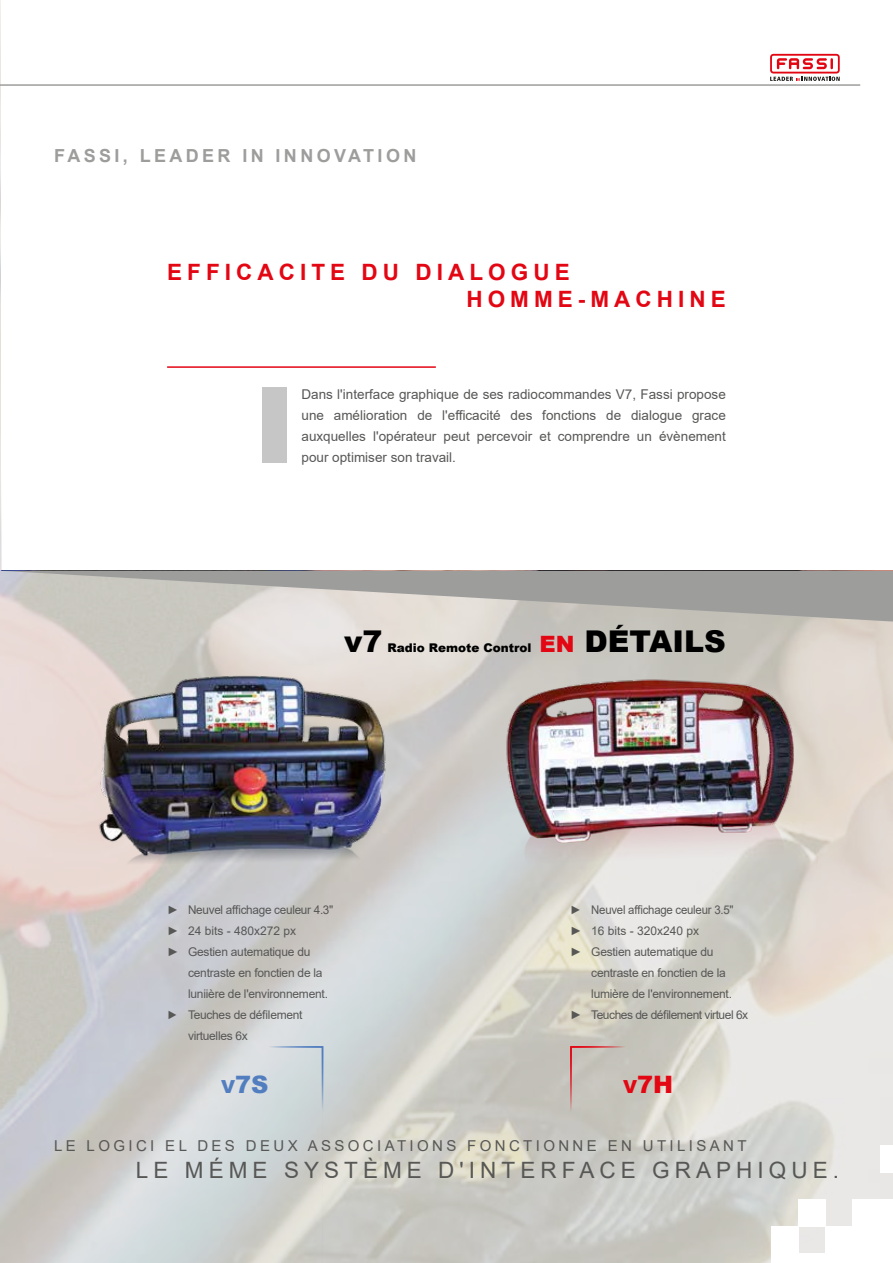
<style>
.page{position:relative;width:893px;height:1263px;background:#fff}
.page>*{position:absolute;margin:0;border:0;box-sizing:border-box;transform-origin:0 0}
.t1{font:900 30px "Arial";color:#000}
.t2{font:900 24px "Arial";color:#527ec0}
.t3{font:900 24px "Arial";color:#e30613}
.t4{font:22.5px "Arial";letter-spacing:.225em;color:#575756}
.t5{font:700 22.5px/27px "Arial";letter-spacing:.225em;color:#e30613}
.t6{font:700 18px "Arial";letter-spacing:.19em;color:#9d9d9c}
.t7{font:15px "Arial";letter-spacing:.225em;color:#575756}
.t8{font:13.5px/21px "Arial";color:#575756;text-align:justify}
.t9{font:12px/21px "Arial";letter-spacing:-.02em;color:#575756}
.t10{font:12px/21px "Arial";letter-spacing:-.02em;color:#575756;scale:.95 1}
.t11{font:900 12px "Arial";color:#000}
.t12{font:12px "Arial";letter-spacing:-.02em;color:#575756;scale:.91 1}
.s1{font-size:22.5px;color:#e30613}
.s2{font-size:30px}
.s3{font-size:18px}
</style>
<div class="page">
<img style="left:0;top:0;width:1px;height:520px">
<svg style="left:0;top:520px;width:893px;height:101px"></svg>
<hr style="left:0;top:84px;width:860px;height:2px;background:#9d9d9c">
<svg style="left:770px;top:53px;width:70px;height:28px"></svg>
<hr style="left:167px;top:366px;width:269px;height:2px;background:#e30613">
<div style="left:262px;top:387px;width:25px;height:75px;background:#c6c6c6"></div>
<img style="left:79px;top:675px;width:328px;height:226px">
<img style="left:487px;top:675px;width:320px;height:189px">
<svg style="left:570px;top:1046px;width:323px;height:217px"></svg>
<svg style="left:0;top:1046px;width:323px;height:217px"></svg>
<h3 class="t6" style="left:54px;top:143px;width:364px">FASSI, LEADER IN INNOVATION</h3>
<h3 class="t5" style="left:466px;top:259px;width:261px;text-indent:-299px">EFFICACITE DU DIALOGUE<br>HOMME-MACHINE</h3>
<p class="t8" style="left:301px;top:383px;width:426px">Dans l'interface graphique de ses radiocommandes V7, Fassi propose une amélioration de l'efficacité des fonctions de dialogue grace auxquelles l'opérateur peut percevoir et comprendre un évènement pour optimiser son travail.</p>
<h1 class="t1" style="left:344px;top:620px;width:40px">v7</h1>
<p class="t11" style="left:388px;top:639px;width:340px">Radio Remote Control <span class="s1">EN</span> <span class="s2">DÉTAILS</span></p>
<p class="t9" style="left:167px;top:899px;width:168px">► Neuvel affichage ceuleur 4.3" ► 24 bits - 480x272 px<br>► Gestien autematique du</p>
<p class="t9" style="left:188px;top:962px;width:136px">centraste en fonctien de la</p>
<p class="t9" style="left:188px;top:983px;width:141px">luniière de l'environnement.</p>
<p class="t12" style="left:167px;top:1006px;width:150px">► Teuches de défilement</p>
<p class="t9" style="left:188px;top:1025px;width:61px">virtuelles 6x</p>
<p class="t10" style="left:570px;top:899px;width:173px">► Neuvel affichage ceuleur 3.5" ► 16 bits - 320x240 px<br>► Gestien autematique du</p>
<p class="t9" style="left:570px;top:962px;width:180px;text-align:center">centraste en fonctien de la<br>lumière de l'environnement.<br>► Teuches de défilement virtuel 6x</p>
<h2 class="t2" style="left:221px;top:1067px;width:49px"><span class="s3">V</span>7S</h2>
<h2 class="t3" style="left:623px;top:1067px;width:52px"><span class="s3">V</span>7H</h2>
<p class="t7" style="left:54px;top:1135px;width:694px">LE LOGICI EL DES DEUX ASSOCIATIONS FONCTIONNE EN UTILISANT</p>
<h3 class="t4" style="left:136px;top:1154px;width:704px">LE MÉME SYSTÈME D'INTERFACE GRAPHIQUE.</h3>
</div>
